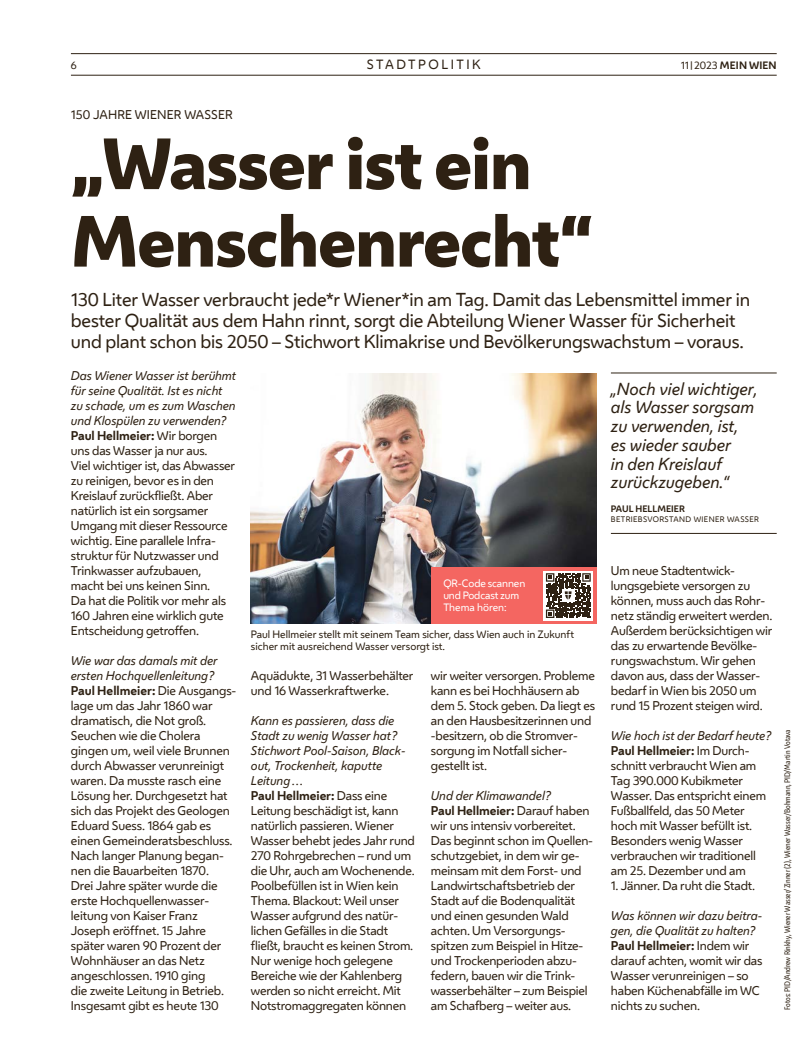
<style>
.page{position:relative;width:798px;height:1063px;background:#fff}
.page>*{position:absolute;margin:0;border:0;box-sizing:border-box;transform-origin:0 0}
.HL_Header_36pt{font:800 67.5px/77.5px "Wiener Melange";letter-spacing:-.02em;color:#2e2113}
.HL_Header_45pt{font:17.5px/21px "Wiener Melange";letter-spacing:-.01em;color:#2e2113}
.Zitat_Zitat{font:italic 16.25px/18.8px "Wiener Melange";color:#2e2113}
.t1{font:12.5px "Wiener Melange";color:#2e2113}
.FT_FT{font:11.88px/15px "Wiener Melange";letter-spacing:-.015em;color:#2e2113}
.FT_Interview_Frage{font:italic 11.88px/15px "Wiener Melange";color:#2e2113}
.HL_Vorzeile_9_5pt{font:11.88px "Wiener Melange";letter-spacing:.01em;color:#2e2113}
.FT_Bildunterschrift{font:10px/12px "Wiener Melange";color:#2e2113}
.FT_Bildunterschrift-2{font:10px/12px "Wiener Melange";letter-spacing:-.01em;color:#fff}
.t2{font:700 10px "Wiener Melange";letter-spacing:.01em;color:#2e2113}
.Zitat_Person{font:700 8.75px "Wiener Melange";color:#2e2113}
.t3{font:7.5px "Wiener Melange Cd";color:#2e2113}
.Zitat_Funktion{font:7.5px "Wiener Melange";letter-spacing:.05em;color:#2e2113}
.s1{font-weight:400}
.s2{font-weight:400;font-size:7.5px}
.s3{font-weight:700}
</style>
<div class="page">
<hr style="left:71px;top:75px;width:705px;height:1px;background:#2e2113">
<hr style="left:71px;top:53px;width:705px;height:1px;background:#2e2113">
<img style="left:251px;top:373px;width:345px;height:251px">
<hr style="left:610px;top:373px;width:166px;height:1px;background:#2e2113">
<hr style="left:610px;top:533px;width:166px;height:1px;background:#2e2113">
<div style="left:431px;top:567px;width:165px;height:57px;background:#f46661"></div>
<div style="left:543px;top:571px;width:50px;height:49px;background:#fff"></div>
<svg style="left:545px;top:573px;width:45px;height:45px"></svg>
<p class="FT_Bildunterschrift" style="left:71px;top:59px;width:7px">6</p>
<p class="t1" style="left:366px;top:55px;width:20px">Stadtpolitik</p>
<p class="t2" style="left:680px;top:57px;width:97px"><span class="s1">11</span> <span class="s2">|</span><span class="s1">2023</span> MEIN WIEN</p>
<p class="HL_Vorzeile_9_5pt" style="left:71px;top:105px;width:163px">150 JAHRE WIENER WASSER</p>
<h1 class="HL_Header_36pt" style="left:71px;top:125px;width:524px">„Wasser ist ein<br>Menschenrecht“</h1>
<h1 class="HL_Header_45pt" style="left:71px;top:288px;width:680px">130 Liter Wasser verbraucht jede*r Wiener*in am Tag. Damit das Lebensmittel immer in bester Qualität aus dem Hahn rinnt, sorgt die Abteilung Wiener Wasser für Sicherheit und plant schon bis 2050 – Stichwort Klimakrise und Bevölkerungswachstum – voraus.</h1>
<p class="FT_Interview_Frage" style="left:71px;top:368px;width:166px">Das Wiener Wasser ist berühmt für seine Qualität. Ist es nicht zu schade, um es zum Waschen und Klospülen zu verwenden?</p>
<p class="FT_FT" style="left:71px;top:427px;width:166px"><span class="s3">Paul Hellmeier:</span> Wir borgen uns das Wasser ja nur aus.<br>Viel wichtiger ist, das Abwasser zu reinigen, bevor es in den<br>Kreislauf zurückfließt. Aber natürlich ist ein sorgsamer<br>Umgang mit dieser Ressource wichtig. Eine parallele Infra&shy;struktur für Nutzwasser und<br>Trinkwasser aufzubauen, macht bei uns keinen Sinn.<br>Da hat die Politik vor mehr als<br>160 Jahren eine wirklich gute<br>Entscheidung getroffen.</p>
<p class="FT_Interview_Frage" style="left:71px;top:653px;width:148px">Wie war das damals mit der ersten Hochquellenleitung?</p>
<p class="FT_FT" style="left:71px;top:682px;width:167px"><span class="s3">Paul Hellmeier:</span> Die Ausgangs&shy;lage um das Jahr 1860 war dramatisch, die Not groß.<br>Seuchen wie die Cholera gingen um, weil viele Brunnen durch Abwasser verunreinigt waren. Da musste rasch eine<br>Lösung her. Durchgesetzt hat sich das Projekt des Geologen<br>Eduard Suess. 1864 gab es einen Gemeinderatsbeschluss.<br>Nach langer Planung began&shy;nen die Bauarbeiten 1870.<br>Drei Jahre später wurde die erste Hochquellenwasser&shy;leitung von Kaiser Franz<br>Joseph eröffnet. 15 Jahre später waren 90 Prozent der<br>Wohnhäuser an das Netz angeschlossen. 1910 ging<br>die zweite Leitung in Betrieb.<br>Insgesamt gibt es heute 130</p>
<p class="FT_Bildunterschrift-2" style="left:443px;top:577px;width:83px">QR-Code scannen und Podcast zum<br>Thema hören:</p>
<p class="FT_Bildunterschrift" style="left:251px;top:628px;width:324px">Paul Hellmeier stellt mit seinem Team sicher, dass Wien auch in Zukunft sicher mit ausreichend Wasser versorgt ist.</p>
<p class="FT_FT" style="left:251px;top:667px;width:164px">Aquädukte, 31 Wasserbehälter und 16 Wasserkraftwerke.</p>
<p class="FT_Interview_Frage" style="left:251px;top:713px;width:156px">Kann es passieren, dass die<br>Stadt zu wenig Wasser hat?<br>Stichwort Pool-Saison, Black&shy;out, Trockenheit, kaputte<br>Leitung…</p>
<p class="FT_FT" style="left:251px;top:787px;width:165px"><span class="s3">Paul Hellmeier:</span> Dass eine<br>Leitung beschädigt ist, kann natürlich passieren. Wiener<br>Wasser behebt jedes Jahr rund<br>270 Rohrgebrechen – rund um die Uhr, auch am Wochenende.<br>Poolbefüllen ist in Wien kein<br>Thema. Blackout: Weil unser<br>Wasser aufgrund des natür&shy;lichen Gefälles in die Stadt fließt, braucht es keinen Strom.<br>Nur wenige hoch gelegene<br>Bereiche wie der Kahlenberg werden so nicht erreicht. Mit<br>Notstromaggregaten können</p>
<p class="FT_FT" style="left:431px;top:667px;width:166px">wir weiter versorgen. Probleme kann es bei Hochhäusern ab dem 5. Stock geben. Da liegt es an den Hausbesitzerinnen und -besitzern, ob die Stromver&shy;sorgung im Notfall sicher&shy;gestellt ist.</p>
<p class="FT_Interview_Frage" style="left:431px;top:788px;width:122px">Und der Klimawandel?</p>
<p class="FT_FT" style="left:431px;top:802px;width:163px"><span class="s3">Paul Hellmeier:</span> Darauf haben wir uns intensiv vorbereitet.<br>Das beginnt schon im Quellen&shy;schutzgebiet, in dem wir ge&shy;meinsam mit dem Forst- und<br>Landwirtschaftsbetrieb der<br>Stadt auf die Bodenqualität und einen gesunden Wald achten. Um Versorgungs&shy;spitzen zum Beispiel in Hitze&shy;und Trockenperioden abzu&shy;federn, bauen wir die Trink&shy;wasserbehälter – zum Beispiel am Schafberg – weiter aus.</p>
<p class="Zitat_Zitat" style="left:610px;top:379px;width:148px">„Noch viel wichtiger, als Wasser sorgsam zu verwenden, ist, es wieder sauber<br>in den Kreislauf zurückzugeben.“</p>
<p class="Zitat_Person" style="left:610px;top:502px;width:75px">PAUL HELLMEIER</p>
<p class="Zitat_Funktion" style="left:610px;top:514px;width:150px">BETRIEBSVORSTAND WIENER WASSER</p>
<p class="FT_FT" style="left:610px;top:562px;width:163px">Um neue Stadtentwick&shy;lungsgebiete versorgen zu können, muss auch das Rohr&shy;netz ständig erweitert werden.<br>Außerdem berücksichtigen wir das zu erwartende Bevölke&shy;rungswachstum. Wir gehen davon aus, dass der Wasser&shy;bedarf in Wien bis 2050 um rund 15 Prozent steigen wird.</p>
<p class="FT_Interview_Frage" style="left:610px;top:728px;width:162px">Wie hoch ist der Bedarf heute?</p>
<p class="FT_FT" style="left:610px;top:742px;width:157px"><span class="s3">Paul Hellmeier:</span> Im Durch&shy;schnitt verbraucht Wien am<br>Tag 390.000 Kubikmeter<br>Wasser. Das entspricht einem<br>Fußballfeld, das 50 Meter hoch mit Wasser befüllt ist.<br>Besonders wenig Wasser verbrauchen wir traditionell am 25. Dezember und am</p>
<p class="FT_FT" style="left:610px;top:877px;width:146px">1. Jänner. Da ruht die Stadt.</p>
<p class="FT_Interview_Frage" style="left:610px;top:908px;width:152px">Was können wir dazu beitra&shy;gen, die Qualität zu halten?</p>
<p class="FT_FT" style="left:610px;top:937px;width:153px"><span class="s3">Paul Hellmeier:</span> Indem wir darauf achten, womit wir das<br>Wasser verunreinigen – so haben Küchenabfälle im WC nichts zu suchen.</p>
<p class="t3" style="left:782px;top:1010px;width:282px;rotate:-90deg">Fotos: PID/Andrew Rinkhy, Wiener Wasser/Zinner (2), Wiener Wasser/Bohmann, PID/Martin Votava</p>
</div>
